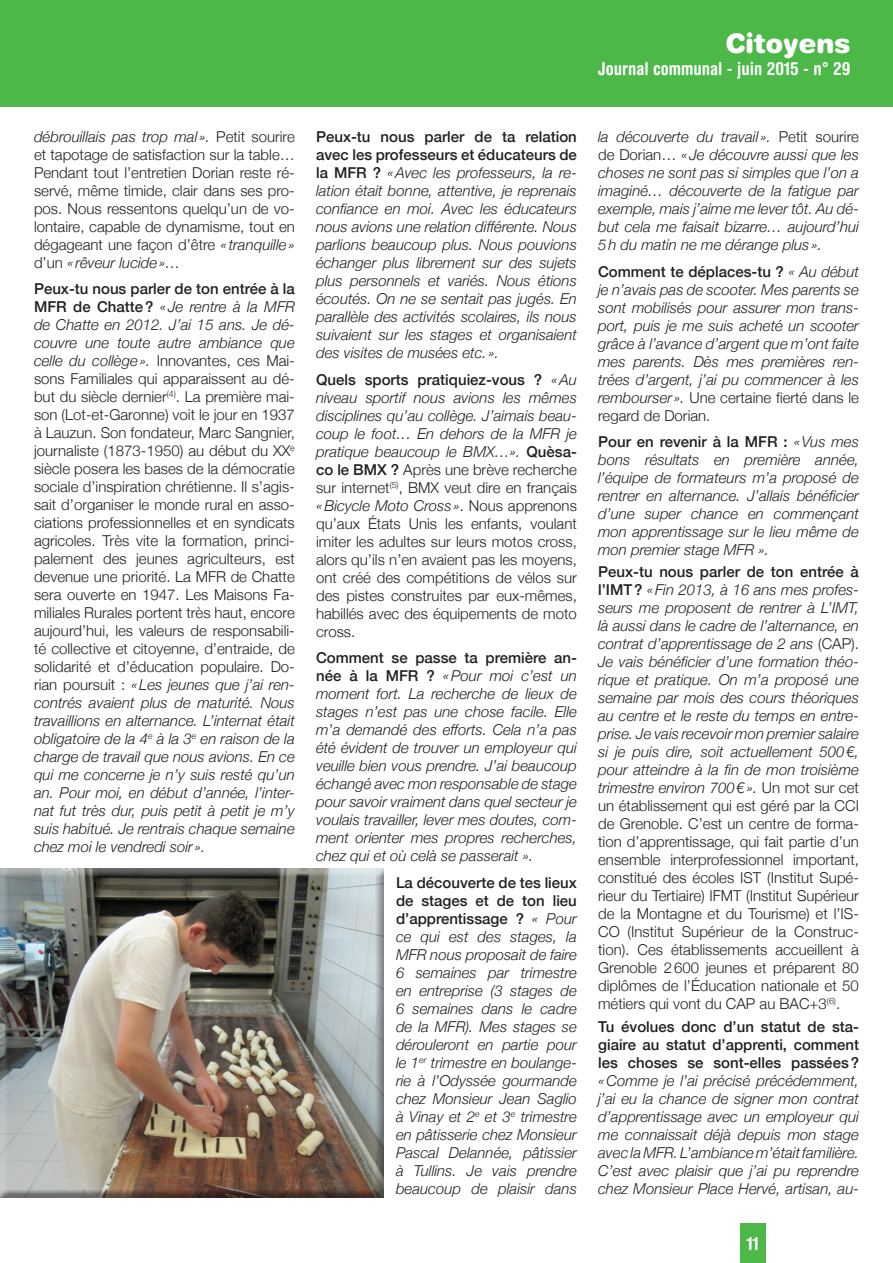
<style>
.page{position:relative;width:893px;height:1263px;background:#fff}
.page>*{position:absolute;margin:0;border:0;box-sizing:border-box;transform-origin:0 0}
.t1{font:900 27px "Helvetica Rounded";color:#fff}
.t2{font:700 condensed 18px "Helvetica Rounded";color:#fff}
.t3{font:300 15px/18px "Helvetica Neue";color:#231f20;text-align:justify}
.t4{font:italic 300 15px/18px "Helvetica Neue";color:#231f20;text-align:justify}
.t5{font:500 15px/18px "Helvetica Neue";color:#231f20;text-align:justify}
.s1{font-style:italic}
.s2{font-weight:500}
.s3{font-weight:500;font-style:normal}
.s4{font-style:normal}
</style>
<div class="page">
<div style="left:740px;top:1224px;width:25px;height:39px;background:#4cb848"></div>
<div style="left:0;top:0;width:893px;height:106px;background:#4cb848"></div>
<div style="left:0;top:869px;width:386px;height:337px;background:#231f20;opacity:.5"></div>
<h1 class="t1" style="left:725px;top:26px;width:126px">Citoyens</h1>
<p class="t2" style="left:598px;top:58px;width:254px">Journal communal - juin 2015 - n° 29</p>
<p class="t3" style="left:34px;top:126px;width:262px"><span class="s1">débrouillais pas trop mal ».</span> Petit sourire et tapotage de satisfaction sur la table… Pendant tout l’entretien Dorian reste ré&shy;servé, même timide, clair dans ses pro&shy;pos. Nous ressentons quelqu’un de vo&shy;lontaire, capable de dynamisme, tout en dégageant une façon d’être <span class="s1">« tranquille» </span>d’un <span class="s1">« rêveur lucide»…</span></p>
<p class="t3" style="left:34px;top:279px;width:262px"><span class="s2">Peux-tu nous parler de ton entrée à la MFR de Chatte?</span> <span class="s1">«Je rentre à la MFR de Chatte en 2012. J’ai 15 ans. Je dé&shy;couvre une toute autre ambiance que celle du collège».</span> Innovantes, ces Mai&shy;sons Familiales qui apparaissent au dé&shy;but du siècle dernier<sup>(4)</sup>. La première mai&shy;son (Lot-et-Garonne) voit le jour en 1937 à Lauzun. Son fondateur, Marc Sangnier, journaliste (1873-1950) au début du XX<sup>e </sup>siècle posera les bases de la démocratie sociale d’inspiration chrétienne. Il s’agis&shy;sait d’organiser le monde rural en asso&shy;ciations professionnelles et en syndicats agricoles. Très vite la formation, princi&shy;palement des jeunes agriculteurs, est devenue une priorité. La MFR de Chatte sera ouverte en 1947. Les Maisons Fa&shy;miliales Rurales portent très haut, encore aujourd’hui, les valeurs de responsabili&shy;té collective et citoyenne, d’entraide, de solidarité et d’éducation populaire. Do&shy;rian poursuit : <span class="s1">«Les jeunes que j’ai ren&shy;contrés avaient plus de maturité. Nous travaillions en alternance. L’internat était obligatoire de la 4</span><sup>e</sup> <span class="s1">à la 3</span><sup>e</sup> <span class="s1">en raison de la charge de travail que nous avions. En ce qui me concerne je n’y suis resté qu’un an. Pour moi, en début d’année, l’inter&shy;nat fut très dur, puis petit à petit je m’y suis habitué. Je rentrais chaque semaine chez moi le vendredi soir ».</span></p>
<p class="t4" style="left:316px;top:127px;width:262px"><span class="s3">Peux-tu nous parler de ta relation avec les professeurs et éducateurs de la MFR ?</span> «Avec les professeurs, la re&shy;lation était bonne, attentive, je reprenais confiance en moi. Avec les éducateurs nous avions une relation différente. Nous parlions beaucoup plus. Nous pouvions échanger plus librement sur des sujets plus personnels et variés. Nous étions écoutés. On ne se sentait pas jugés. En parallèle des activités scolaires, ils nous suivaient sur les stages et organisaient des visites de musées etc. ».</p>
<p class="t3" style="left:316px;top:369px;width:262px"><span class="s2">Quels sports pratiquiez-vous ?</span> <span class="s1">«Au niveau sportif nous avions les mêmes disciplines qu’au collège. J’aimais beau&shy;coup le foot… En dehors de la MFR je pratique beaucoup le BMX…».</span> <span class="s2">Quèsa&shy;co le BMX ?</span> Après une brève recherche sur internet<sup>(5)</sup>, BMX veut dire en français <span class="s1">«Bicycle Moto Cross »</span>. Nous apprenons qu’aux États Unis les enfants, voulant imiter les adultes sur leurs motos cross, alors qu’ils n’en avaient pas les moyens, ont créé des compétitions de vélos sur des pistes construites par eux-mêmes, habillés avec des équipements de moto cross.</p>
<p class="t4" style="left:316px;top:648px;width:262px"><span class="s3">Comment se passe ta première an&shy;née à la MFR ?</span> «Pour moi c’est un moment fort. La recherche de lieux de stages n’est pas une chose facile. Elle m’a demandé des efforts. Cela n’a pas été évident de trouver un employeur qui veuille bien vous prendre. J’ai beaucoup échangé avec mon responsable de stage pour savoir vraiment dans quel secteur je voulais travailler, lever mes doutes, com&shy;ment orienter mes propres recherches, chez qui et où celà se passerait ».</p>
<p class="t4" style="left:396px;top:872px;width:182px"><span class="s3">La découverte de tes lieux de stages et de ton lieu d’apprentissage ?</span> « Pour ce qui est des stages, la MFR nous proposait de faire 6 semaines par trimestre en entreprise (3 stages de 6 semaines dans le cadre de la MFR). Mes stages se dérouleront en partie pour le 1<sup>er</sup> trimestre en boulange&shy;rie à l’Odyssée gourmande chez Monsieur Jean Saglio à Vinay et 2<sup>e</sup> et 3<sup>e</sup> trimestre en pâtisserie chez Monsieur Pascal Delannée, pâtissier à Tullins. Je vais prendre beaucoup de plaisir dans</p>
<p class="t4" style="left:598px;top:127px;width:262px">la découverte du travail ». <span class="s4">Petit sourire de Dorian…</span> «Je découvre aussi que les choses ne sont pas si simples que l’on a imaginé… découverte de la fatigue par exemple, mais j’aime me lever tôt. Au dé&shy;but cela me faisait bizarre… aujourd’hui 5h du matin ne me dérange plus ».</p>
<p class="t4" style="left:598px;top:261px;width:262px"><span class="s3">Comment te déplaces-tu ?</span> « Au début je n’avais pas de scooter. Mes parents se sont mobilisés pour assurer mon trans&shy;port, puis je me suis acheté un scooter grâce à l’avance d’argent que m’ont faite mes parents. Dès mes premières ren&shy;trées d’argent, j’ai pu commencer à les rembourser ». <span class="s4">Une certaine fierté dans le regard de Dorian.</span></p>
<p class="t4" style="left:598px;top:432px;width:262px"><span class="s3">Pour en revenir à la MFR :</span> «Vus mes bons résultats en première année, l’équipe de formateurs m’a proposé de rentrer en alternance. J’allais bénéficier d’une super chance en commençant mon apprentissage sur le lieu même de mon premier stage MFR ».</p>
<p class="t3" style="left:598px;top:562px;width:262px"><span class="s2">Peux-tu nous parler de ton entrée à l’IMT?</span> <span class="s1">«Fin 2013, à 16 ans mes profes&shy;seurs me proposent de rentrer à L’IMT, là aussi dans le cadre de l’alternance, en contrat d’apprentissage de 2 ans</span> (CAP).<br><span class="s1">Je vais bénéficier d’une formation théo&shy;rique et pratique. On m’a proposé une semaine par mois des cours théoriques au centre et le reste du temps en entre&shy;prise. Je vais recevoir mon premier salaire si je puis dire, soit actuellement 500€, pour atteindre à la fin de mon troisième trimestre environ 700€».</span> Un mot sur cet un établissement qui est géré par la CCI de Grenoble. C’est un centre de forma&shy;tion d’apprentissage, qui fait partie d’un ensemble interprofessionnel important, constitué des écoles IST (Institut Supé&shy;rieur du Tertiaire) IFMT (Institut Supérieur de la Montagne et du Tourisme) et l’IS-CO (Institut Supérieur de la Construc&shy;tion). Ces établissements accueillent à Grenoble 2600 jeunes et préparent 80 diplômes de l’Éducation nationale et 50 métiers qui vont du CAP au BAC+3<sup>(6)</sup>.</p>
<p class="t5" style="left:598px;top:1016px;width:262px">Tu évolues donc d’un statut de sta&shy;giaire au statut d’apprenti, comment les choses se sont-elles passées?</p>
<p class="t4" style="left:598px;top:1070px;width:262px">«Comme je l’ai précisé précédemment, j’ai eu la chance de signer mon contrat d’apprentissage avec un employeur qui me connaissait déjà depuis mon stage avec la MFR. L’ambiance m’était familière.<br>C’est avec plaisir que j’ai pu reprendre chez Monsieur Place Hervé, artisan, au-</p>
<p class="t2" style="left:747px;top:1233px;width:13px">11</p>
</div>
